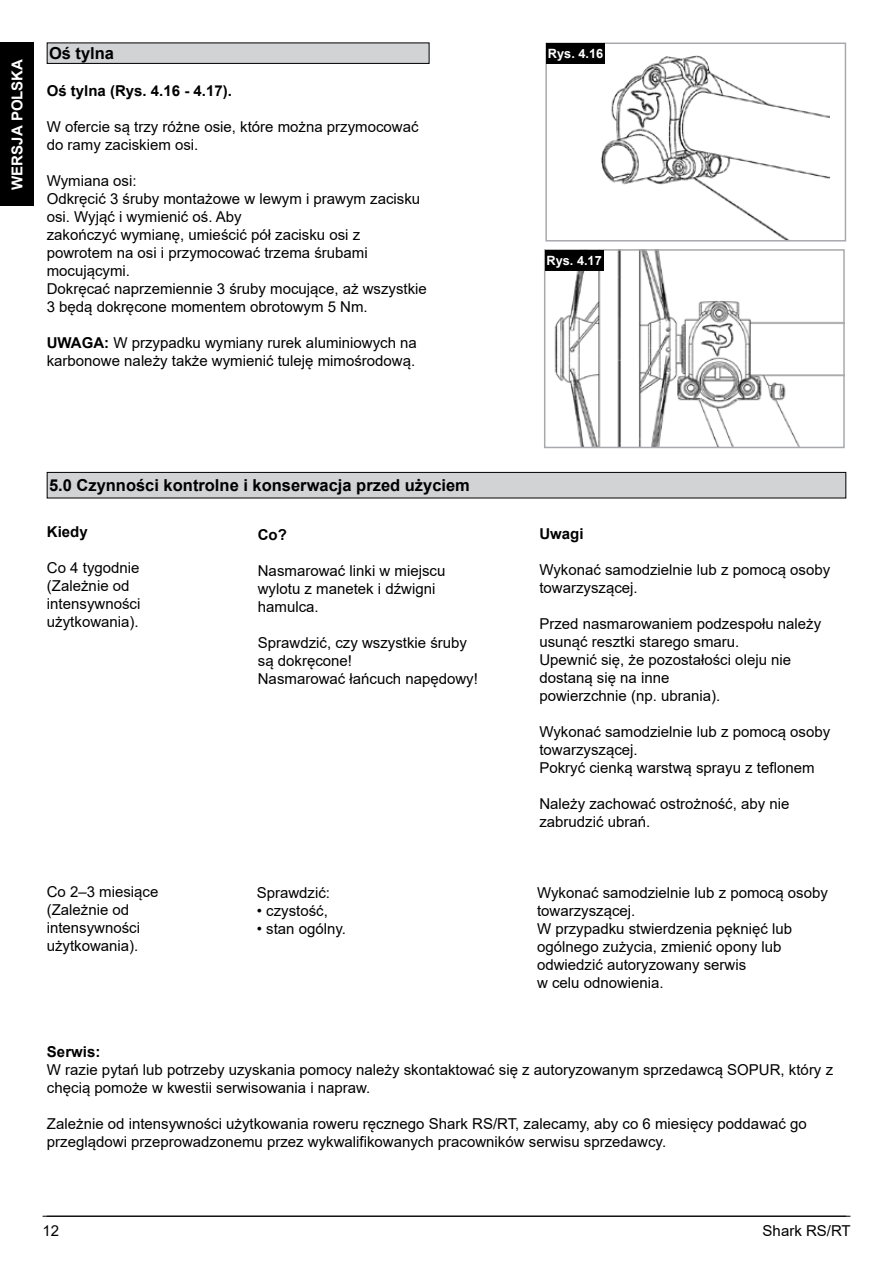
<style>
.page{position:relative;width:893px;height:1263px;background:#fff}
.page>*{position:absolute;margin:0;border:0;box-sizing:border-box;transform-origin:0 0}
.t1{font:700 16.5px "Arial";color:#000}
.t2{font:15px/18px "Arial";color:#000}
.t3{font:700 15px "Arial";color:#000}
.t4{font:700 15px "Arial";color:#fff}
.t5{font:700 12.75px "Arial";color:#fff}
.s1{font-weight:700}
</style>
<div class="page">
<div style="left:0;top:43px;width:34px;height:163px;background:#000"></div>
<hr style="left:43px;top:1216px;width:807px;height:1px;background:#000">
<div style="left:47px;top:43px;width:382px;height:20px;background:#d1d3d4"></div>
<div style="left:47px;top:43px;width:382px;height:21px;border:1px solid #000"></div>
<div style="left:47px;top:472px;width:799px;height:26px;background:#d1d3d4"></div>
<div style="left:47px;top:472px;width:799px;height:26px;border:1px solid #000"></div>
<img style="left:601px;top:55px;width:229px;height:184px">
<div style="left:545px;top:43px;width:301px;height:199px;border:2px solid #a7a9ac"></div>
<div style="left:546px;top:44px;width:59px;height:20px;background:#000"></div>
<img style="left:547px;top:252px;width:295px;height:193px">
<div style="left:544px;top:249px;width:301px;height:199px;border:2px solid #a7a9ac"></div>
<div style="left:545px;top:250px;width:58px;height:20px;background:#000"></div>
<p class="t4" style="left:7px;top:190px;width:132px;rotate:-90deg">WERSJA POLSKA</p>
<p class="t1" style="left:49px;top:42px;width:67px">Oś tylna</p>
<p class="t3" style="left:47px;top:80px;width:187px">Oś tylna (Rys. 4.16 - 4.17).</p>
<p class="t2" style="left:47px;top:118px;width:373px">W ofercie są trzy różne osie, które można przymocować do ramy zaciskiem osi.</p>
<p class="t2" style="left:47px;top:172px;width:382px">Wymiana osi:<br>Odkręcić 3 śruby montażowe w lewym i prawym zacisku osi. Wyjąć i wymienić oś. Aby<br>zakończyć wymianę, umieścić pół zacisku osi z powrotem na osi i przymocować trzema śrubami mocującymi.<br>Dokręcać naprzemiennie 3 śruby mocujące, aż wszystkie 3 będą dokręcone momentem obrotowym 5 Nm.</p>
<p class="t2" style="left:47px;top:334px;width:372px"><span class="s1">UWAGA:</span> W przypadku wymiany rurek aluminiowych na karbonowe należy także wymienić tuleję mimośrodową.</p>
<p class="t5" style="left:548px;top:45px;width:57px">Rys. 4.16</p>
<p class="t5" style="left:546px;top:251px;width:57px">Rys. 4.17</p>
<p class="t1" style="left:49px;top:474px;width:422px">5.0 Czynności kontrolne i konserwacja przed użyciem</p>
<p class="t3" style="left:47px;top:521px;width:42px">Kiedy</p>
<p class="t2" style="left:47px;top:558px;width:95px">Co 4 tygodnie (Zależnie od intensywności użytkowania).</p>
<p class="t3" style="left:258px;top:524px;width:31px">Co?</p>
<p class="t2" style="left:258px;top:561px;width:189px">Nasmarować linki w miejscu wylotu z manetek i dźwigni hamulca.</p>
<p class="t2" style="left:258px;top:633px;width:222px">Sprawdzić, czy wszystkie śruby są dokręcone!<br>Nasmarować łańcuch napędowy!</p>
<p class="t2" style="left:47px;top:882px;width:113px">Co 2–3 miesiące (Zależnie od intensywności użytkowania).</p>
<p class="t2" style="left:257px;top:883px;width:75px">Sprawdzić:</p>
<p class="t2" style="left:257px;top:901px;width:73px">• czystość,</p>
<p class="t2" style="left:257px;top:919px;width:91px">• stan ogólny.</p>
<p class="t3" style="left:539px;top:523px;width:46px">Uwagi</p>
<p class="t2" style="left:539px;top:561px;width:292px">Wykonać samodzielnie lub z pomocą osoby towarzyszącej.</p>
<p class="t2" style="left:539px;top:615px;width:283px">Przed nasmarowaniem podzespołu należy usunąć resztki starego smaru.<br>Upewnić się, że pozostałości oleju nie dostaną się na inne<br>powierzchnie (np. ubrania).</p>
<p class="t2" style="left:539px;top:723px;width:292px">Wykonać samodzielnie lub z pomocą osoby towarzyszącej.<br>Pokryć cienką warstwą sprayu z teflonem</p>
<p class="t2" style="left:539px;top:795px;width:252px">Należy zachować ostrożność, aby nie zabrudzić ubrań.</p>
<p class="t2" style="left:537px;top:883px;width:292px">Wykonać samodzielnie lub z pomocą osoby towarzyszącej.<br>W przypadku stwierdzenia pęknięć lub ogólnego zużycia, zmienić opony lub odwiedzić autoryzowany serwis<br>w celu odnowienia.</p>
<p class="t3" style="left:47px;top:1041px;width:55px">Serwis:</p>
<p class="t2" style="left:47px;top:1061px;width:788px">W razie pytań lub potrzeby uzyskania pomocy należy skontaktować się z autoryzowanym sprzedawcą SOPUR, który z chęcią pomoże w kwestii serwisowania i napraw.</p>
<p class="t2" style="left:47px;top:1115px;width:761px">Zależnie od intensywności użytkowania roweru ręcznego Shark RS/RT, zalecamy, aby co 6 miesięcy poddawać go przeglądowi przeprowadzonemu przez wykwalifikowanych pracowników serwisu sprzedawcy.</p>
<p class="t2" style="left:43px;top:1221px;width:18px">12</p>
<p class="t2" style="left:763px;top:1221px;width:90px">Shark RS/RT</p>
</div>
